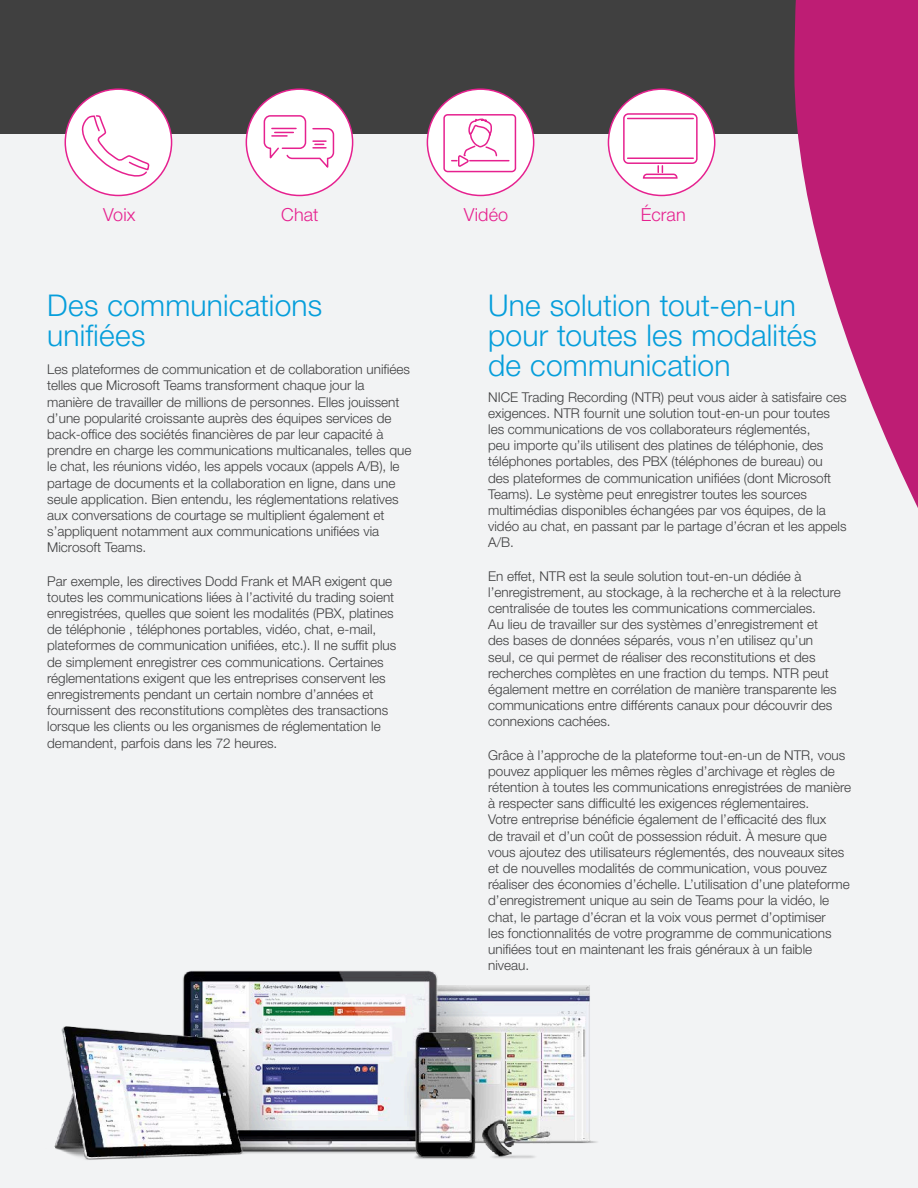
<style>
.page{position:relative;width:918px;height:1188px;background:#f2f3f4}
.page>*{position:absolute;margin:0;border:0;box-sizing:border-box;transform-origin:0 0}
.Title_22_20_blue_al{font:300 30px/30px "Helvetica Neue LT Std";letter-spacing:.005em;color:#069edb}
.Sub_Title_17_20_whi{font:300 18px "Helvetica Neue LT Std";letter-spacing:.01em;color:#e6218f}
.Body_Text_Light_10{font:300 13.5px/16.2px "Helvetica Neue LT Std";color:#3e3e3f}
</style>
<div class="page">
<div style="left:0;top:0;width:917px;height:134px;background:#404040"></div>
<img style="left:54px;top:970px;width:543px;height:190px">
<svg style="left:794px;top:0;width:124px;height:508px;fill:#be1d74"></svg>
<div style="left:65px;top:89px;width:107px;height:106px;background:#fff;border-radius:50%"></div>
<div style="left:65px;top:88px;width:107px;height:108px;border:2px solid #e6218f;border-radius:50%"></div>
<svg style="left:81px;top:115px;width:68px;height:67px"></svg>
<div style="left:246px;top:89px;width:107px;height:106px;background:#fff;border-radius:50%"></div>
<div style="left:246px;top:88px;width:107px;height:108px;border:2px solid #e6218f;border-radius:50%"></div>
<div style="left:427px;top:89px;width:107px;height:106px;background:#fff;border-radius:50%"></div>
<div style="left:427px;top:88px;width:107px;height:108px;border:2px solid #e6218f;border-radius:50%"></div>
<div style="left:608px;top:89px;width:107px;height:106px;background:#fff;border-radius:50%"></div>
<div style="left:608px;top:88px;width:107px;height:108px;border:2px solid #e6218f;border-radius:50%"></div>
<svg style="left:263px;top:115px;width:72px;height:53px"></svg>
<svg style="left:622px;top:113px;width:76px;height:66px"></svg>
<svg style="left:443px;top:114px;width:74px;height:59px"></svg>
<p class="Sub_Title_17_20_whi" style="left:103px;top:204px;width:34px">Voix</p>
<p class="Sub_Title_17_20_whi" style="left:281px;top:204px;width:39px">Chat</p>
<p class="Sub_Title_17_20_whi" style="left:464px;top:204px;width:46px">Vidéo</p>
<p class="Sub_Title_17_20_whi" style="left:641px;top:204px;width:47px">Écran</p>
<p class="Title_22_20_blue_al" style="left:47px;top:289px;width:277px">Des communications unifiées</p>
<p class="Title_22_20_blue_al" style="left:488px;top:289px;width:330px">Une solution tout-en-un pour toutes les modalités</p>
<p class="Body_Text_Light_10" style="left:47px;top:361px;width:364px">Les plateformes de communication et de collaboration unifiées</p>
<p class="Title_22_20_blue_al" style="left:488px;top:349px;width:244px">de communication</p>
<p class="Body_Text_Light_10" style="left:47px;top:377px;width:366px">telles que Microsoft Teams transforment chaque jour la manière de travailler de millions de personnes. Elles jouissent d’une popularité croissante auprès des équipes services de back-office des sociétés financières de par leur capacité à prendre en charge les communications multicanales, telles que le chat, les réunions vidéo, les appels vocaux (appels A/B), le partage de documents et la collaboration en ligne, dans une seule application. Bien entendu, les réglementations relatives aux conversations de courtage se multiplient également et s’appliquent notamment aux communications unifiées via Microsoft Teams.</p>
<p class="Body_Text_Light_10" style="left:47px;top:572px;width:351px">Par exemple, les directives Dodd Frank et MAR exigent que toutes les communications liées à l’activité du trading soient enregistrées, quelles que soient les modalités (PBX, platines de téléphonie , téléphones portables, vidéo, chat, e-mail, plateformes de communication unifiées, etc.). Il ne suffit plus de simplement enregistrer ces communications. Certaines réglementations exigent que les entreprises conservent les enregistrements pendant un certain nombre d’années et fournissent des reconstitutions complètes des transactions lorsque les clients ou les organismes de réglementation le demandent, parfois dans les 72 heures.</p>
<p class="Body_Text_Light_10" style="left:488px;top:388px;width:360px">NICE Trading Recording (NTR) peut vous aider à satisfaire ces exigences. NTR fournit une solution tout-en-un pour toutes les communications de vos collaborateurs réglementés,<br>peu importe qu’ils utilisent des platines de téléphonie, des téléphones portables, des PBX (téléphones de bureau) ou des plateformes de communication unifiées (dont Microsoft Teams). Le système peut enregistrer toutes les sources multimédias disponibles échangées par vos équipes, de la vidéo au chat, en passant par le partage d’écran et les appels A/B.</p>
<p class="Body_Text_Light_10" style="left:488px;top:567px;width:354px">En effet, NTR est la seule solution tout-en-un dédiée à l’enregistrement, au stockage, à la recherche et à la relecture centralisée de toutes les communications commerciales.<br>Au lieu de travailler sur des systèmes d’enregistrement et des bases de données séparés, vous n’en utilisez qu’un seul, ce qui permet de réaliser des reconstitutions et des recherches complètes en une fraction du temps. NTR peut également mettre en corrélation de manière transparente les communications entre différents canaux pour découvrir des connexions cachées.</p>
<p class="Body_Text_Light_10" style="left:488px;top:746px;width:364px">Grâce à l’approche de la plateforme tout-en-un de NTR, vous pouvez appliquer les mêmes règles d’archivage et règles de rétention à toutes les communications enregistrées de manière à respecter sans difficulté les exigences réglementaires.<br>Votre entreprise bénéficie également de l’efficacité des flux<br>de travail et d’un coût de possession réduit. À mesure que vous ajoutez des utilisateurs réglementés, des nouveaux sites et de nouvelles modalités de communication, vous pouvez réaliser des économies d’échelle. L’utilisation d’une plateforme d’enregistrement unique au sein de Teams pour la vidéo, le chat, le partage d’écran et la voix vous permet d’optimiser<br>les fonctionnalités de votre programme de communications unifiées tout en maintenant les frais généraux à un faible niveau.</p>
</div>
